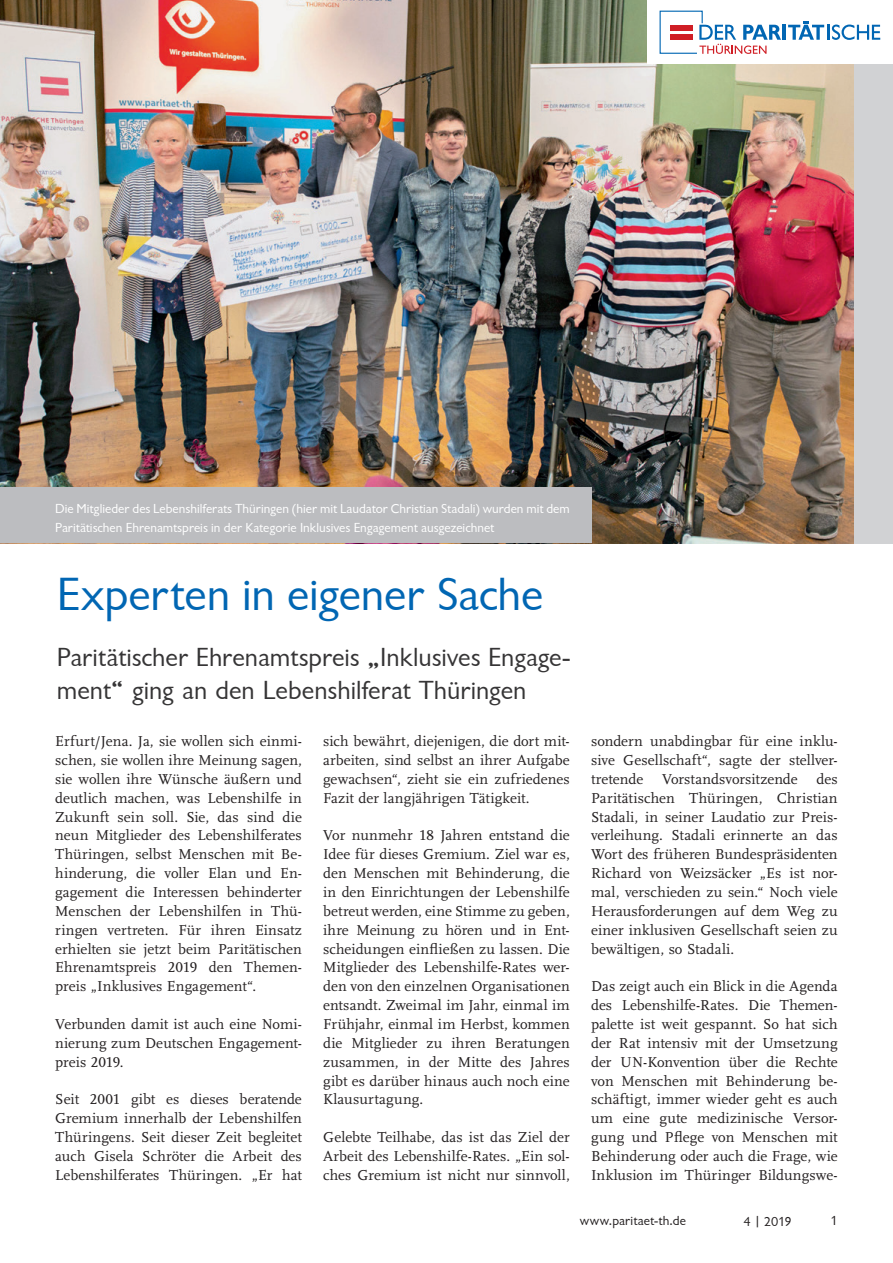
<style>
.page{position:relative;width:893px;height:1263px;background:#fff}
.page>*{position:absolute;margin:0;border:0;box-sizing:border-box;transform-origin:0 0}
.Headline{font:48px "Chantilly";letter-spacing:-.005em;color:#0166b3}
.Copy{font:27px/33px "Chantilly";color:#363536}
.Copy-2{font:15px/18.9px "Scala LF";letter-spacing:.005em;color:#231f20;text-align:justify}
.Antwort{font:13.5px/18.9px "Chantilly";color:#fff}
.t1{font:13.5px "Chantilly";letter-spacing:.015em;color:#231f20}
</style>
<div class="page">
<div style="left:591px;top:0;width:302px;height:543px;background:#d1d2d4"></div>
<img style="left:0;top:0;width:854px;height:543px">
<div style="left:0;top:488px;width:591px;height:55px;background:#bcbdc0"></div>
<div style="left:647px;top:0;width:246px;height:64px;background:#fff"></div>
<hr style="left:782px;top:25px;width:4px;height:15px;background:#0166b3">
<svg style="left:788px;top:21px;width:92px;height:19px"></svg>
<svg style="left:660px;top:11px;width:121px;height:43px"></svg>
<p class="Antwort" style="left:55px;top:499px;width:516px">Die Mitglieder des Lebenshilferats Thüringen (hier mit Laudator Christian Stadali) wurden mit dem<br>Paritätischen Ehrenamtspreis in der Kategorie Inklusives Engagement ausgezeichnet</p>
<p class="Headline" style="left:57px;top:568px;width:488px">Experten in eigener Sache</p>
<p class="Copy" style="left:57px;top:641px;width:514px">Paritätischer Ehrenamtspreis „Inklusives Engage&shy;ment“ ging an den Lebenshilferat Thüringen</p>
<p class="Copy-2" style="left:55px;top:732px;width:248px">Erfurt/Jena. Ja, sie wollen sich einmi&shy;schen, sie wollen ihre Meinung sagen, sie wollen ihre Wünsche äußern und deutlich machen, was Lebenshilfe in Zukunft sein soll. Sie, das sind die neun Mitglieder des Lebenshilferates Thüringen, selbst Menschen mit Be&shy;hinderung, die voller Elan und En&shy;gagement die Interessen behinderter Menschen der Lebenshilfen in Thü&shy;ringen vertreten. Für ihren Einsatz erhielten sie jetzt beim Paritätischen Ehrenamtspreis 2019 den Themen&shy;preis „Inklusives Engagement“.</p>
<p class="Copy-2" style="left:55px;top:1015px;width:248px">Verbunden damit ist auch eine Nomi&shy;nierung zum Deutschen Engagement&shy;preis 2019.</p>
<p class="Copy-2" style="left:55px;top:1090px;width:248px">Seit 2001 gibt es dieses beratende Gremium innerhalb der Lebenshilfen Thüringens. Seit dieser Zeit begleitet auch Gisela Schröter die Arbeit des Lebenshilferates Thüringen. „Er hat</p>
<p class="Copy-2" style="left:323px;top:732px;width:248px">sich bewährt, diejenigen, die dort mit&shy;arbeiten, sind selbst an ihrer Aufgabe gewachsen“, zieht sie ein zufriedenes Fazit der langjährigen Tätigkeit.</p>
<p class="Copy-2" style="left:323px;top:826px;width:248px">Vor nunmehr 18 Jahren entstand die Idee für dieses Gremium. Ziel war es, den Menschen mit Behinderung, die in den Einrichtungen der Lebenshilfe betreut werden, eine Stimme zu geben, ihre Meinung zu hören und in Ent&shy;scheidungen einfließen zu lassen. Die Mitglieder des Lebenshilfe-Rates wer&shy;den von den einzelnen Organisationen entsandt. Zweimal im Jahr, einmal im Frühjahr, einmal im Herbst, kommen die Mitglieder zu ihren Beratungen zusammen, in der Mitte des Jahres gibt es darüber hinaus auch noch eine Klausurtagung.</p>
<p class="Copy-2" style="left:323px;top:1128px;width:248px">Gelebte Teilhabe, das ist das Ziel der Arbeit des Lebenshilfe-Rates. „Ein sol&shy;ches Gremium ist nicht nur sinnvoll,</p>
<p class="Copy-2" style="left:591px;top:732px;width:248px">sondern unabdingbar für eine inklu&shy;sive Gesellschaft“, sagte der stellver&shy;tretende Vorstandsvorsitzende des Paritätischen Thüringen, Christian Stadali, in seiner Laudatio zur Preis&shy;verleihung. Stadali erinnerte an das Wort des früheren Bundespräsidenten Richard von Weizsäcker „Es ist nor&shy;mal, verschieden zu sein.“ Noch viele Herausforderungen auf dem Weg zu einer inklusiven Gesellschaft seien zu bewältigen, so Stadali.</p>
<p class="Copy-2" style="left:591px;top:977px;width:248px">Das zeigt auch ein Blick in die Agenda des Lebenshilfe-Rates. Die Themen&shy;palette ist weit gespannt. So hat sich der Rat intensiv mit der Umsetzung der UN-Konvention über die Rechte von Menschen mit Behinderung be&shy;schäftigt, immer wieder geht es auch um eine gute medizinische Versor&shy;gung und Pflege von Menschen mit Behinderung oder auch die Frage, wie Inklusion im Thüringer Bildungswe-</p>
<p class="t1" style="left:580px;top:1213px;width:108px">www.paritaet-th.de</p>
<p class="t1" style="left:744px;top:1214px;width:50px">4 | 2019</p>
<p class="t1" style="left:830px;top:1213px;width:9px">1</p>
</div>
